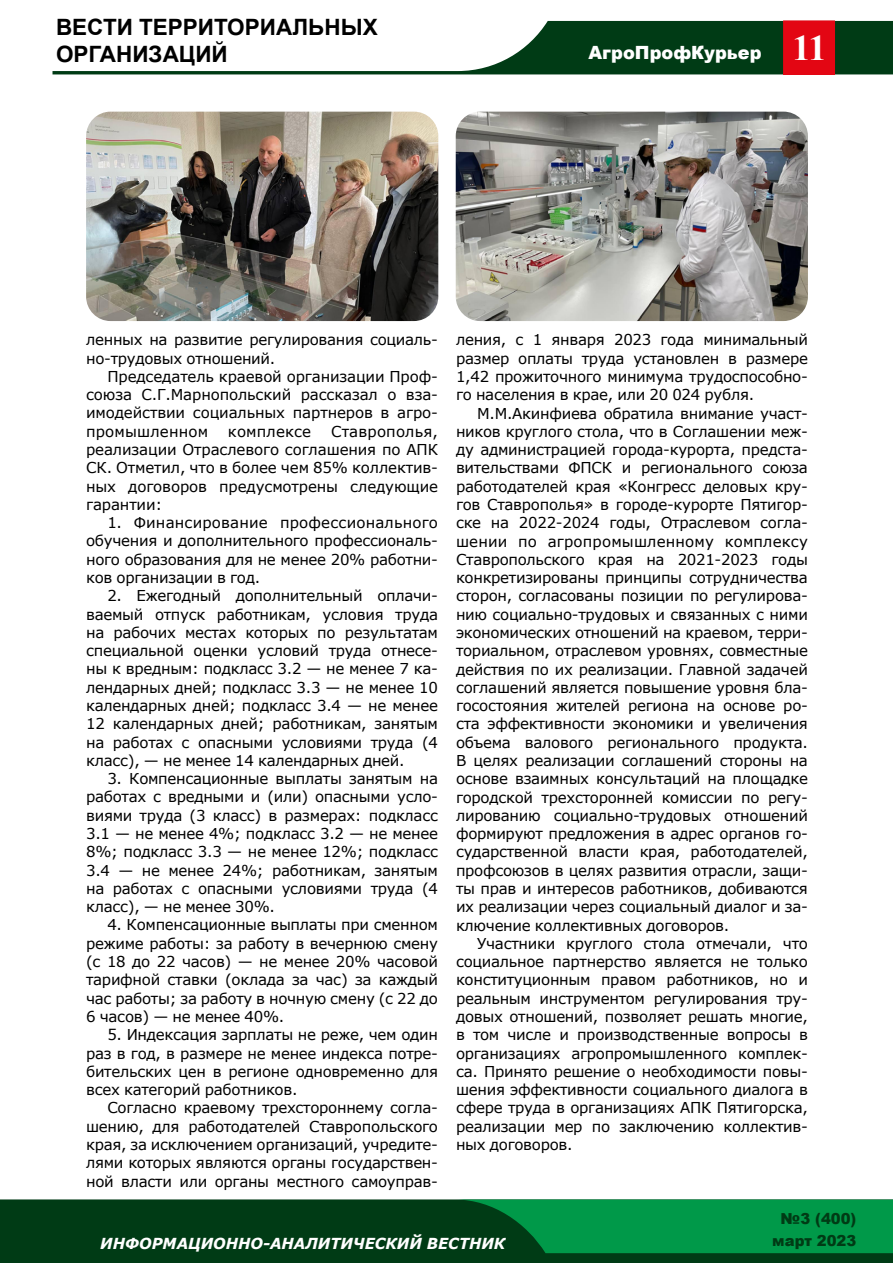
<style>
.page{position:relative;width:893px;height:1263px;background:#fff}
.page>*{position:absolute;margin:0;border:0;box-sizing:border-box;transform-origin:0 0}
.t1{font:700 36px "Times New Roman";color:#fff}
.t2{font:700 22.5px/27px "Arial";color:#000}
.t3{font:900 18.15px "Arial";color:#fff}
.t4{font:italic 700 15.15px "Verdana";color:#fff}
.t5{font:900 15.15px/21.5px "Arial";color:#003b15;text-align:center}
.t6{font:15px/18.3px "Verdana";letter-spacing:-.02em;color:#000;text-align:justify}
.t7{font:15px "Verdana";letter-spacing:.01em;color:#000}
</style>
<div class="page">
<svg style="left:53px;top:21px;width:840px;height:53px"></svg>
<div style="left:784px;top:21px;width:50px;height:53px;background:#e30613"></div>
<div style="left:783px;top:21px;width:52px;height:54px;border:1px solid #e30613"></div>
<div style="left:0;top:1199px;width:893px;height:64px;background:#003b15"></div>
<svg style="left:455px;top:1199px;width:438px;height:54px;background:#018b42"></svg>
<img style="left:456px;top:112px;width:352px;height:209px">
<img style="left:86px;top:112px;width:352px;height:209px">
<h2 class="t2" style="left:56px;top:14px;width:323px">ВЕСТИ ТЕРРИТОРИАЛЬНЫХ<br>ОРГАНИЗАЦИЙ</h2>
<p class="t3" style="left:588px;top:39px;width:175px">АгроПрофКурьер</p>
<h1 class="t1" style="left:792px;top:22px;width:36px">11</h1>
<p class="t6" style="left:86px;top:330px;width:353px">ленных на развитие регулирования социаль&shy;но-трудовых отношений.</p>
<p class="t6" style="left:86px;top:367px;width:353px;text-indent:21px">Председатель краевой организации Проф&shy;союза С.Г.Марнопольский рассказал о вза&shy;имодействии социальных партнеров в агро&shy;промышленном</p>
<p class="t6" style="left:86px;top:422px;width:353px;text-indent:245px">Ставрополья, реализации Отраслевого соглашения по АПК СК. Отметил, что в более чем 85% коллектив&shy;ных договоров предусмотрены следующие гарантии:</p>
<p class="t6" style="left:86px;top:513px;width:353px;text-indent:21px">1. Финансирование профессионального обучения и дополнительного профессиональ&shy;ного образования для не менее 20% работни&shy;ков организации в год.</p>
<p class="t6" style="left:86px;top:586px;width:353px;text-indent:21px">2. Ежегодный дополнительный оплачи&shy;ваемый отпуск работникам, условия труда на рабочих местах которых по результатам специальной оценки условий труда отнесе&shy;ны к вредным: подкласс 3.2 — не менее 7 ка&shy;лендарных дней; подкласс 3.3 — не менее 10 календарных дней; подкласс 3.4 — не менее 12 календарных дней; работникам, занятым на работах с опасными условиями труда (4 класс), — не менее 14 календарных дней.</p>
<p class="t6" style="left:86px;top:769px;width:353px;text-indent:21px">3. Компенсационные выплаты занятым на работах с вредными и (или) опасными усло&shy;виями труда (3 класс) в размерах: подкласс 3.1 — не менее 4%; подкласс 3.2 — не менее 8%; подкласс 3.3 — не менее 12%; подкласс 3.4 — не менее 24%; работникам, занятым на работах с опасными условиями труда (4 класс), — не менее 30%.</p>
<p class="t6" style="left:86px;top:916px;width:353px;text-indent:21px">4. Компенсационные выплаты при сменном режиме работы: за работу в вечернюю смену (с 18 до 22 часов) — не менее 20% часовой тарифной ставки (оклада за час) за каждый час работы; за работу в ночную смену (с 22 до 6 часов) — не менее 40%.</p>
<p class="t6" style="left:86px;top:1025px;width:353px;text-indent:21px">5. Индексация зарплаты не реже, чем один раз в год, в размере не менее индекса потре&shy;бительских цен в регионе одновременно для всех категорий работников.</p>
<p class="t6" style="left:86px;top:1098px;width:353px;text-indent:21px">Согласно краевому трехстороннему согла&shy;шению, для работодателей Ставропольского края, за исключением организаций, учредите&shy;лями которых являются органы государствен&shy;ной власти или органы местного самоуправ-</p>
<p class="t7" style="left:228px;top:421px;width:85px">комплексе</p>
<p class="t6" style="left:456px;top:331px;width:353px">ления, с 1 января 2023 года минимальный размер оплаты труда установлен в размере 1,42 прожиточного минимума трудоспособно&shy;го населения в крае, или 20 024 рубля.</p>
<p class="t6" style="left:456px;top:404px;width:353px;text-indent:21px">М.М.Акинфиева обратила внимание участ&shy;ников круглого стола, что в Соглашении меж&shy;ду администрацией города-курорта, предста&shy;вительствами ФПСК и регионального союза работодателей края «Конгресс деловых кру&shy;гов Ставрополья» в городе-курорте Пятигор&shy;ске на 2022-2024 годы, Отраслевом согла&shy;шении по агропромышленному комплексу Ставропольского края на 2021-2023 годы конкретизированы принципы сотрудничества сторон, согласованы позиции по регулирова&shy;нию социально-трудовых и связанных с ними экономических отношений на краевом, терри&shy;ториальном, отраслевом уровнях, совместные действия по их реализации. Главной задачей соглашений является повышение уровня бла&shy;госостояния жителей региона на основе ро&shy;ста эффективности экономики и увеличения объема валового регионального продукта.<br>В целях реализации соглашений стороны на основе взаимных консультаций на площадке городской трехсторонней комиссии по регу&shy;лированию социально-трудовых отношений формируют предложения в адрес органов го&shy;сударственной власти края, работодателей, профсоюзов в целях развития отрасли, защи&shy;ты прав и интересов работников, добиваются их реализации через социальный диалог и за&shy;ключение коллективных договоров.</p>
<p class="t6" style="left:456px;top:934px;width:353px;text-indent:21px">Участники круглого стола отмечали, что социальное партнерство является не только конституционным правом работников, но и реальным инструментом регулирования тру&shy;довых отношений, позволяет решать многие, в том числе и производственные вопросы в организациях агропромышленного комплек&shy;са. Принято решение о необходимости повы&shy;шения эффективности социального диалога в сфере труда в организациях АПК Пятигорска, реализации мер по заключению коллектив&shy;ных договоров.</p>
<p class="t4" style="left:100px;top:1233px;width:407px">ИНФОРМАЦИОННО-АНАЛИТИЧЕСКИЙ ВЕСТНИК</p>
<p class="t5" style="left:772px;top:1208px;width:86px">№3 (400) март 2023</p>
</div>
